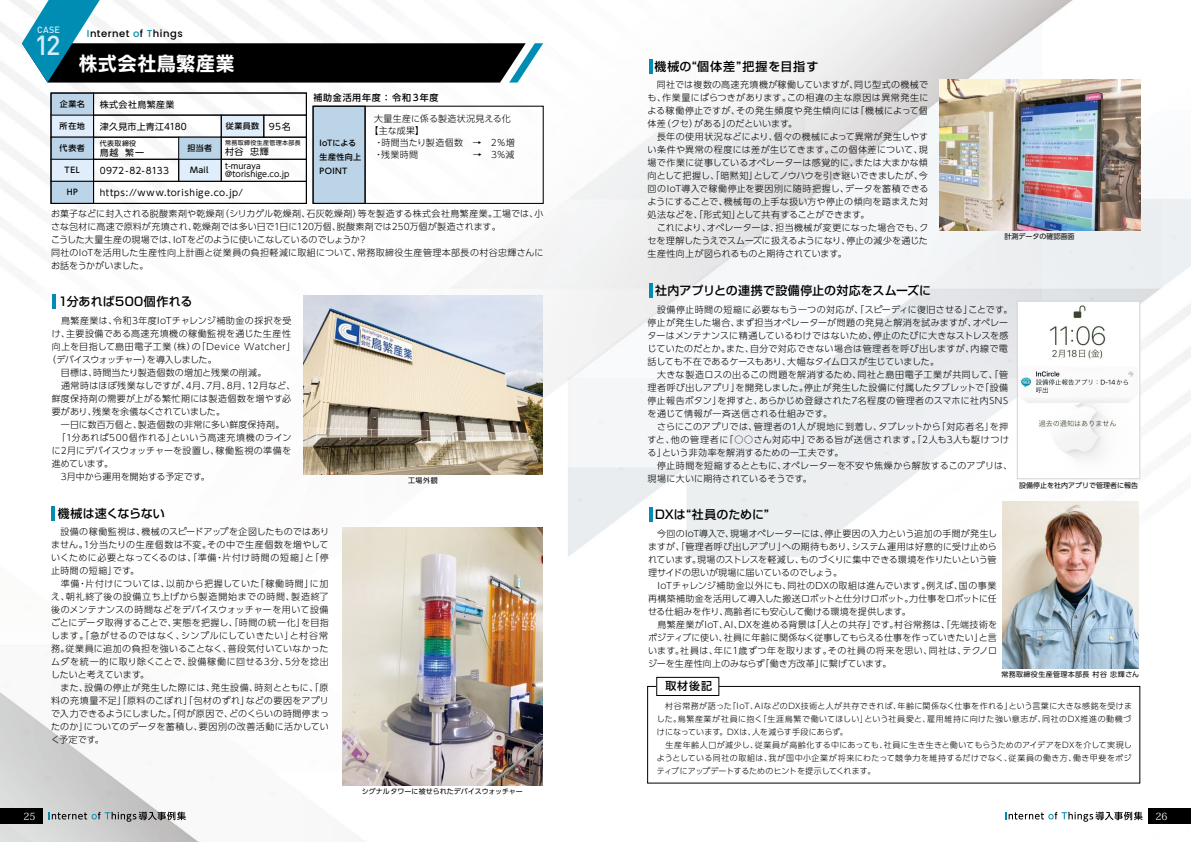
<style>
.page{position:relative;width:1191px;height:842px;background:#fff}
.page>*{position:absolute;margin:0;border:0;box-sizing:border-box;transform-origin:0 0}
.t1{font:500 27px "DIN";color:#d3edfb}
.t2{font:20px "Rodin NTLG Pro B";letter-spacing:-.02em;color:#fff}
.t3{font:500 12px "Shin Go Pr 6 N";letter-spacing:.015em;color:#000}
.t4{font:500 12px "Shin Go Pr 6 N";letter-spacing:.065em;color:#000}
.t5{font:500 12px "Shin Go Pr 6 N";letter-spacing:-.01em;color:#000}
.t6{font:500 12px "Shin Go Pr 6 N";letter-spacing:-.015em;color:#000}
.t7{font:500 11px "UD Shin Go Pr 6 N";color:#000}
.t8{font:500 10px "Poppins";letter-spacing:.05em;color:#000}
.t9{font:9.9px "Koz Min Pr 6 N";color:#fff}
.t10{font:300 9px/13px "UD Shin Go Pr 6 N";letter-spacing:.025em;color:#000}
.t11{font:300 9px "UD Shin Go NT Pr 6 N";letter-spacing:.025em;color:#000}
.t12{font:300 9px "UD Shin Go Pr 6 N";letter-spacing:.055em;color:#000}
.t13{font:300 9px "UD Shin Go Pr 6 N";letter-spacing:.045em;color:#000}
.t14{font:9px "UD Shin Go NT Pr 6 N";letter-spacing:.06em;color:#000}
.t15{font:300 9px "UD Shin Go Pr 6 N";letter-spacing:.05em;color:#000}
.t16{font:300 9px "UD Shin Go Pr 6 N";letter-spacing:.005em;color:#000}
.t17{font:300 9px "UD Shin Go Pr 6 N";letter-spacing:-.05em;color:#000}
.t18{font:300 9px "UD Shin Go Pr 6 N";letter-spacing:-.01em;color:#000}
.t19{font:300 9px "UD Shin Go Pr 6 N";letter-spacing:-.005em;color:#000}
.t20{font:9px "UD Shin Go NT Pr 6 N";letter-spacing:.04em;color:#000}
.t21{font:500 9px "UD Shin Go NT Pr 6 N";letter-spacing:.09em;color:#000}
.t22{font:9px "UD Shin Go NT Pr 6 N";letter-spacing:.005em;color:#000}
.t23{font:9px "UD Shin Go NT Pr 6 N";letter-spacing:.01em;color:#000}
.t24{font:500 9px "DIN";color:#d3edfb}
.t25{font:300 8px/13px "UD Shin Go Pr 6 N";letter-spacing:.04em;color:#000}
.t26{font:500 8px/14px "UD Shin Go NT Pr 6 N";letter-spacing:.05em;color:#000}
.t27{font:8px/8px "UD Shin Go NT Pr 6 N";letter-spacing:.005em;color:#000}
.t28{font:7px "UD Shin Go Pr 6";color:#000}
.t29{font:7px "UD Shin Go Pr 6";letter-spacing:.05em;color:#000}
.t30{font:7px "UD Shin Go NT Pr 6 N";letter-spacing:.05em;color:#000}
.t31{font:6px "UD Shin Go NT Pr 6 N";letter-spacing:.05em;color:#000}
.s1{color:#008db4}
.s2{font-weight:400;font-size:9px}
</style>
<div class="page">
<img style="left:0;top:0;width:1191px;height:842px">
<div style="left:313px;top:106px;width:52px;height:97px;background:#bcd4e8"></div>
<div style="left:51px;top:115px;width:43px;height:22px;background:#dfeefa"></div>
<div style="left:51px;top:159px;width:43px;height:22px;background:#dfeefa"></div>
<div style="left:51px;top:159px;width:43px;height:23px;border:1px solid #000"></div>
<div style="left:51px;top:93px;width:43px;height:22px;background:#bcd4e8"></div>
<div style="left:51px;top:137px;width:43px;height:22px;background:#bcd4e8"></div>
<div style="left:51px;top:181px;width:43px;height:22px;background:#bcd4e8"></div>
<div style="left:51px;top:181px;width:43px;height:23px;border:1px solid #000"></div>
<svg style="left:22px;top:0;width:521px;height:83px"></svg>
<div style="left:312px;top:106px;width:232px;height:98px;border:1px solid #000"></div>
<hr style="left:365px;top:106px;width:1px;height:97px;background:#000">
<svg style="left:93px;top:95px;width:212px;height:107px"></svg>
<div style="left:50px;top:93px;width:257px;height:111px;border:1px solid #000"></div>
<div style="left:647px;top:686px;width:493px;height:97px;border:1px solid #000"></div>
<div style="left:656px;top:677px;width:63px;height:18px;background:#fff"></div>
<div style="left:656px;top:677px;width:63px;height:19px;border:1px solid #000"></div>
<hr style="left:52px;top:295px;width:4px;height:14px;background:#008db4">
<hr style="left:52px;top:506px;width:3px;height:15px;background:#008db4">
<hr style="left:649px;top:59px;width:3px;height:15px;background:#008db4">
<hr style="left:649px;top:283px;width:3px;height:15px;background:#008db4">
<hr style="left:649px;top:507px;width:4px;height:15px;background:#008db4">
<img style="left:304px;top:295px;width:238px;height:179px">
<img style="left:939px;top:80px;width:201px;height:151px">
<img style="left:1019px;top:303px;width:119px;height:174px">
<img style="left:1002px;top:501px;width:136px;height:167px">
<img style="left:342px;top:527px;width:200px;height:259px">
<div style="left:1017px;top:301px;width:123px;height:178px;border:1px solid #d3d3d4"></div>
<svg style="left:1005px;top:812px;width:137px;height:10px"></svg>
<div style="left:1148px;top:808px;width:43px;height:16px;background:#000"></div>
<div style="left:0;top:808px;width:43px;height:16px;background:#000"></div>
<svg style="left:49px;top:812px;width:137px;height:10px"></svg>
<p class="t24" style="left:37px;top:24px;width:24px">CASE</p>
<h1 class="t1" style="left:34px;top:28px;width:28px">12</h1>
<p class="t8" style="left:87px;top:28px;width:97px"><span class="s1">I</span>nternet <span class="s1">o</span>f <span class="s1">T</span>hings</p>
<h2 class="t2" style="left:78px;top:50px;width:158px">株式会社鳥繁産業</h2>
<p class="t26" style="left:60px;top:97px;width:27px">企業名</p>
<p class="t26" style="left:60px;top:119px;width:27px">所在地</p>
<p class="t26" style="left:60px;top:141px;width:27px">代表者</p>
<p class="t26" style="left:65px;top:163px;width:17px">TEL</p>
<p class="t26" style="left:67px;top:185px;width:13px">HP</p>
<p class="t20" style="left:100px;top:97px;width:76px">株式会社鳥繁産業</p>
<p class="t23" style="left:100px;top:119px;width:88px">津久見市上青江4180</p>
<p class="t22" style="left:100px;top:163px;width:71px">0972-82-8133</p>
<p class="t14" style="left:100px;top:185px;width:144px">https://www.torishige.co.jp/</p>
<p class="t26" style="left:226px;top:119px;width:66px">従業員数 <span class="s2">95名</span></p>
<p class="t30" style="left:100px;top:137px;width:38px">代表取締役</p>
<p class="t20" style="left:100px;top:146px;width:46px">鳥越 繁一</p>
<p class="t31" style="left:225px;top:138px;width:77px">常務取締役生産管理本部長</p>
<p class="t20" style="left:225px;top:145px;width:45px">村谷 忠輝</p>
<p class="t27" style="left:225px;top:162px;width:66px">t-muraya @torishige.co.jp</p>
<p class="t26" style="left:187px;top:141px;width:26px">担当者</p>
<p class="t26" style="left:190px;top:163px;width:20px">Mail</p>
<p class="t21" style="left:314px;top:91px;width:126px">補助金活用年度 ： 令和3年度</p>
<p class="t26" style="left:320px;top:136px;width:43px">IoTによる生産性向上<br>POINT</p>
<p class="t11" style="left:374px;top:111px;width:138px">大量生産に係る製造状況見える化</p>
<p class="t11" style="left:369px;top:123px;width:56px">【主な成果】</p>
<p class="t11" style="left:374px;top:135px;width:142px">・時間当たり製造個数　→　2％増</p>
<p class="t11" style="left:374px;top:147px;width:142px">・残業時間　　　　　 →　3％減</p>
<p class="t10" style="left:51px;top:207px;width:494px">お菓子などに封入される脱酸素剤や乾燥剤（シリカゲル乾燥剤、石灰乾燥剤）等を製造する株式会社鳥繁産業。工場では、小さな包材に高速で原料が充填され、乾燥剤では多い日で1日に120万個、脱酸素剤では250万個が製造されます。<br>こうした大量生産の現場では、IoTをどのように使いこなしているのでしょうか？<br>同社のIoTを活用した生産性向上計画と従業員の負担軽減に取組について、常務取締役生産管理本部長の村谷忠輝さんにお話をうかがいました。</p>
<h3 class="t3" style="left:59px;top:292px;width:135px">1分あれば500個作れる</h3>
<p class="t10" style="left:52px;top:314px;width:241px">　鳥繁産業は、令和3年度IoTチャレンジ補助金の採択を受</p>
<p class="t15" style="left:52px;top:326px;width:241px">け、主要設備である高速充填機の稼働監視を通じた生産性</p>
<p class="t12" style="left:52px;top:339px;width:245px">向上を目指して島田電子工業（株）の「Device Watcher」</p>
<p class="t17" style="left:47px;top:352px;width:171px">（デバイスウォッチャー）を導入しました。</p>
<p class="t10" style="left:52px;top:366px;width:216px">　目標は、時間当たり製造個数の増加と残業の削減。</p>
<p class="t10" style="left:52px;top:379px;width:245px">　通常時はほぼ残業なしですが、4月、7月、8月、12月など、</p>
<p class="t10" style="left:52px;top:392px;width:241px">鮮度保持剤の需要が上がる繁忙期には製造個数を増やす必</p>
<p class="t18" style="left:52px;top:404px;width:175px">要があり、残業を余儀なくされていました。</p>
<p class="t16" style="left:52px;top:417px;width:234px">　一日に数百万個と、製造個数の非常に多い鮮度保持剤。</p>
<p class="t13" style="left:52px;top:430px;width:241px">　「1分あれば500個作れる」といいう高速充填機のライン</p>
<p class="t10" style="left:52px;top:444px;width:241px">に2月にデバイスウォッチャーを設置し、稼働監視の準備を</p>
<p class="t10" style="left:52px;top:457px;width:63px">進めています。</p>
<p class="t19" style="left:52px;top:469px;width:159px">　3月中から運用を開始する予定です。</p>
<p class="t28" style="left:408px;top:475px;width:31px">工場外観</p>
<h3 class="t4" style="left:654px;top:56px;width:165px">機械の“個体差”把握を目指す</h3>
<p class="t10" style="left:647px;top:78px;width:282px">　同社では複数の高速充填機が稼働していますが、同じ型式の機械でも、作業量にばらつきがあります。この相違の主な原因は異常発生による稼働停止ですが、その発生頻度や発生傾向には「機械によって個体差（クセ）がある」のだといいます。<br>　長年の使用状況などにより、個々の機械によって異常が発生しやすい条件や異常の程度には差が生じてきます。この個体差について、現場で作業に従事しているオペレーターは感覚的に、または大まかな傾向として把握し、「暗黙知」としてノウハウを引き継いできましたが、今回のIoT導入で稼働停止を要因別に随時把握し、データを蓄積できるようにすることで、機械毎の上手な扱い方や停止の傾向を踏まえた対処法などを、「形式知」として共有することができます。<br>　これにより、オペレーターは、担当機械が変更になった場合でも、クセを理解したうえでスムーズに扱えるようになり、停止の減少を通じた生産性向上が図られるものと期待されています。</p>
<h3 class="t3" style="left:655px;top:280px;width:277px">社内アプリとの連携で設備停止の対応をスムーズに</h3>
<p class="t28" style="left:1004px;top:231px;width:71px">計測データの確認画面</p>
<p class="t10" style="left:647px;top:303px;width:366px">　設備停止時間の短縮に必要なもう一つの対応が、「スピーディに復旧させる」ことです。停止が発生した場合、まず担当オペレーターが問題の発見と解消を試みますが、オペレーターはメンテナンスに精通しているわけではないため、停止のたびに大きなストレスを感じていたのだとか。また、自分で対応できない場合は管理者を呼び出しますが、内線で電話しても不在であるケースもあり、大幅なタイムロスが生じていました。<br>　大きな製造ロスの出るこの問題を解消するため、同社と島田電子工業が共同して、「管理者呼び出しアプリ」を開発しました。停止が発生した設備に付属したタブレットで「設備停止報告ボタン」を押すと、あらかじめ登録された7名程度の管理者のスマホに社内SNSを通じて情報が一斉送信される仕組みです。<br>　さらにこのアプリでは、管理者の1人が現地に到着し、タブレットから「対応者名」を押すと、他の管理者に「○○さん対応中」である旨が送信されます。「2人も3人も駆けつける」という非効率を解消するための一工夫です。<br>　停止時間を短縮するとともに、オペレーターを不安や焦燥から解放するこのアプリは、現場に大いに期待されているそうです。</p>
<p class="t28" style="left:1019px;top:480px;width:120px">設備停止を社内アプリで管理者に報告</p>
<h3 class="t6" style="left:58px;top:503px;width:109px">機械は速くならない</h3>
<h3 class="t5" style="left:655px;top:504px;width:116px">DXは“社員のために”</h3>
<p class="t10" style="left:51px;top:525px;width:279px">　設備の稼働監視は、機械のスピードアップを企図したものではありません。1分当たりの生産個数は不変。その中で生産個数を増やしていくために必要となってくるのは、「準備・片付け時間の短縮」と「停止時間の短縮」です。<br>　準備・片付けについては、以前から把握していた「稼働時間」に加え、朝礼終了後の設備立ち上げから製造開始までの時間、製造終了後のメンテナンスの時間などをデバイスウォッチャーを用いて設備ごとにデータ取得することで、実態を把握し、「時間の統一化」を目指します。「急がせるのではなく、シンプルにしていきたい」と村谷常務。従業員に追加の負担を強いることなく、普段気付いていなかったムダを統一的に取り除くことで、設備稼働に回せる3分、5分を捻出したいと考えています。<br>　また、設備の停止が発生した際には、発生設備、時刻とともに、「原料の充填量不足」「原料のこぼれ」「包材のずれ」などの要因をアプリで入力できるようにしました。「何が原因で、どのくらいの時間停まったのか」についてのデータを蓄積し、要因別の改善活動に活かしていく予定です。</p>
<p class="t28" style="left:362px;top:786px;width:162px">シグナルタワーに被せられたデバイスウォッチャー</p>
<p class="t10" style="left:648px;top:526px;width:351px">　今回のIoT導入で、現場オペレーターには、停止要因の入力という追加の手間が発生しますが、「管理者呼び出しアプリ」への期待もあり、システム運用は好意的に受け止められています。現場のストレスを軽減し、ものづくりに集中できる環境を作りたいという管理サイドの思いが現場に届いているのでしょう。<br>　IoTチャレンジ補助金以外にも、同社のDXの取組は進んでいます。例えば、国の事業再構築補助金を活用して導入した搬送ロボットと仕分けロボット。力仕事をロボットに任せる仕組みを作り、高齢者にも安心して働ける環境を提供します。<br>　鳥繁産業がIoT、AI、DXを進める背景は「人との共存」です。村谷常務は、「先端技術をポジティブに使い、社員に年齢に関係なく従事してもらえる仕事を作っていきたい」と言います。社員は、年に1歳ずつ年を取ります。その社員の将来を思い、同社は、テクノロジーを生産性向上のみならず「働き方改革」に繋げています。</p>
<p class="t25" style="left:657px;top:699px;width:477px">　村谷常務が語った「IoT、AIなどのDX技術と人が共存できれば、年齢に関係なく仕事を作れる」という言葉に大きな感銘を受けました。鳥繁産業が社員に抱く「生涯鳥繁で働いてほしい」という社員愛と、雇用維持に向けた強い意志が、同社のDX推進の動機づけになっています。DXは、人を減らす手段にあらず。<br>　生産年齢人口が減少し、従業員が高齢化する中にあっても、社員に生き生きと働いてもらうためのアイデアをDXを介して実現しようとしている同社の取組は、我が国中小企業が将来にわたって競争力を維持するだけでなく、従業員の働き方、働き甲斐をポジティブにアップデートするためのヒントを提示してくれます。</p>
<p class="t29" style="left:1001px;top:669px;width:139px">常務取締役生産管理本部長 村谷 忠輝さん</p>
<p class="t7" style="left:665px;top:677px;width:48px">取材後記</p>
<p class="t9" style="left:23px;top:810px;width:14px">25</p>
<p class="t9" style="left:1155px;top:810px;width:14px">26</p>
</div>
